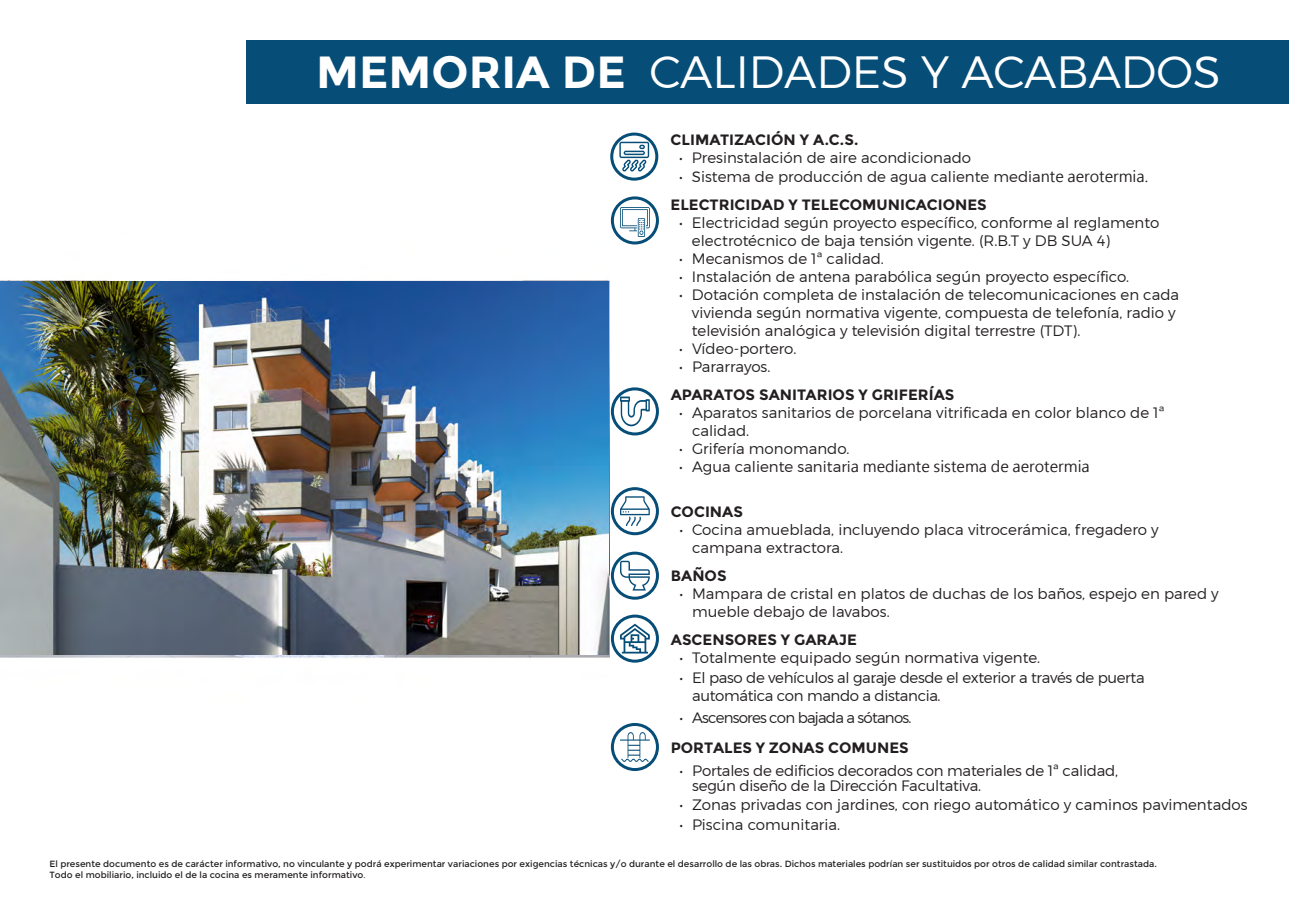
<style>
.page{position:relative;width:1289px;height:919px;background:#fff}
.page>*{position:absolute;margin:0;border:0;box-sizing:border-box;transform-origin:0 0}
.t1{font:300 45px "Montserrat";color:#fff}
.t2{font:300 15px/18px "Montserrat";color:#231f20}
.t3{font:700 15px "Montserrat";color:#231f20}
.t4{font:300 15px/18px "Montserrat";letter-spacing:-.025em;color:#231f20}
.t5{font:15px "Microsoft Jheng Hei UI Regular";color:#231f20}
.t6{font:300 15px "Montserrat";letter-spacing:-.055em;color:#231f20}
.t7{font:9px/10.8px "Montserrat";color:#231f20}
.s1{font-weight:700}
.s2{font-family:"Microsoft Jheng Hei";font-weight:400}
.s3{font-family:"Montserrat";font-weight:300}
.s4{font-family:"Minion Pro"}
</style>
<div class="page">
<svg style="left:620px;top:396px;width:29px;height:30px"></svg>
<svg style="left:619px;top:142px;width:30px;height:29px"></svg>
<svg style="left:620px;top:560px;width:29px;height:30px"></svg>
<svg style="left:620px;top:732px;width:29px;height:29px"></svg>
<svg style="left:620px;top:207px;width:29px;height:30px"></svg>
<svg style="left:620px;top:623px;width:29px;height:30px"></svg>
<svg style="left:620px;top:496px;width:29px;height:30px"></svg>
<div style="left:610px;top:132px;width:48px;height:49px;border:3px solid #064d77;border-radius:50%"></div>
<div style="left:611px;top:196px;width:48px;height:48px;border:3px solid #064d77;border-radius:50%"></div>
<div style="left:611px;top:387px;width:48px;height:48px;border:3px solid #064d77;border-radius:50%"></div>
<div style="left:611px;top:487px;width:48px;height:48px;border:3px solid #064d77;border-radius:50%"></div>
<div style="left:611px;top:551px;width:48px;height:48px;border:3px solid #064d77;border-radius:50%"></div>
<div style="left:611px;top:614px;width:48px;height:48px;border:3px solid #064d77;border-radius:50%"></div>
<div style="left:611px;top:723px;width:48px;height:48px;border:3px solid #064d77;border-radius:50%"></div>
<div style="left:247px;top:40px;width:1041px;height:64px;background:#064d77"></div>
<img style="left:0;top:281px;width:608px;height:373px">
<h1 class="t1" style="left:316px;top:44px;width:905px"><span class="s1">MEMORIA DE</span> CALIDADES Y ACABADOS</h1>
<p class="t3" style="left:670px;top:131px;width:189px">CLIMATIZACIÓN Y A.C.S.</p>
<p class="t2" style="left:679px;top:148px;width:293px">• Presinstalación de aire acondicionado</p>
<p class="t2" style="left:670px;top:162px;width:479px;line-height:28px;text-indent:8px">• Sistema de producción de agua caliente media<span class="s2">nte aerotermia.<br></span><span class="s1">ELECTRICIDAD Y TELECOMUNICACIONES</span></p>
<p class="t2" style="left:692px;top:213px;width:469px;text-indent:-13px">• Electricidad según proyecto específico, conforme al reglamento electrotécnico de baja tensión vigente. (R.B.T y DB SUA 4)</p>
<p class="t2" style="left:679px;top:249px;width:206px">• Mecanismos de 1ª calidad.</p>
<p class="t2" style="left:679px;top:267px;width:451px">• Instalación de antena parabólica según proyecto específico.</p>
<p class="t2" style="left:692px;top:285px;width:489px;text-indent:-13px">• Dotación completa de instalación de telecomunicaciones en cada vivienda según normativa vigente, compuesta de telefonía, radio y televisión analógica y televisión digital terrestre (TDT).</p>
<p class="t2" style="left:679px;top:339px;width:118px">• Vídeo-portero.</p>
<p class="t2" style="left:679px;top:357px;width:93px">• Pararrayos.</p>
<p class="t3" style="left:670px;top:386px;width:285px">APARATOS SANITARIOS Y GRIFERÍAS</p>
<p class="t2" style="left:692px;top:403px;width:474px;text-indent:-13px">• Aparatos sanitarios de porcelana vitrificada en color blanco de 1ª calidad.</p>
<p class="t2" style="left:679px;top:439px;width:172px">• Grifería monomando.</p>
<p class="t5" style="left:679px;top:457px;width:412px"><span class="s3">• Agua caliente sanitari</span>a mediante sistema de aerotermia</p>
<p class="t3" style="left:671px;top:503px;width:74px">COCINAS</p>
<p class="t2" style="left:692px;top:520px;width:468px;text-indent:-13px">• Cocina amueblada, incluyendo placa vitrocerámica, fregadero y campana extractora.</p>
<p class="t3" style="left:671px;top:567px;width:57px">BAÑOS</p>
<p class="t2" style="left:692px;top:584px;width:528px;text-indent:-13px">• Mampara de cristal en platos de duchas de los baños, espejo en pared y mueble debajo de lavabos.</p>
<p class="t3" style="left:671px;top:631px;width:187px">ASCENSORES Y GARAJE</p>
<p class="t2" style="left:679px;top:648px;width:362px">• Totalmente equipado según normativa vigente.</p>
<p class="t4" style="left:692px;top:668px;width:454px;text-indent:-13px">• El paso de vehículos al garaje desde el exterior a través de puerta automática con mando a distancia.</p>
<p class="t2" style="left:872px;top:668px;width:4px">.</p>
<p class="t6" style="left:679px;top:708px;width:233px">• Ascensores con bajada a sótanos.</p>
<p class="t3" style="left:671px;top:739px;width:239px">PORTALES Y ZONAS COMUNES</p>
<p class="t2" style="left:692px;top:762px;width:427px;line-height:15px;text-indent:-13px">• Portales de edificios decorados con materiales de 1ª calidad, según diseño de la Dirección Facultativa.</p>
<p class="t2" style="left:679px;top:815px;width:162px">• Piscina comunitaria.</p>
<p class="t2" style="left:679px;top:795px;width:569px">• Zonas privadas con jardines, con riego automático y caminos pavimentados</p>
<p class="t7" style="left:50px;top:858px;width:1108px">El presente documento es de carácter informativo, no vinculante y podrá experimentar variaciones por exigencias técnicas y/o durante el desarrollo de las obras. Dichos materiales podrían ser sustituidos por otros de calidad similar contrastada.<br>Todo el mobiliario, incluido el de la cocina es meramente informativo<span class="s4">.</span></p>
</div>
